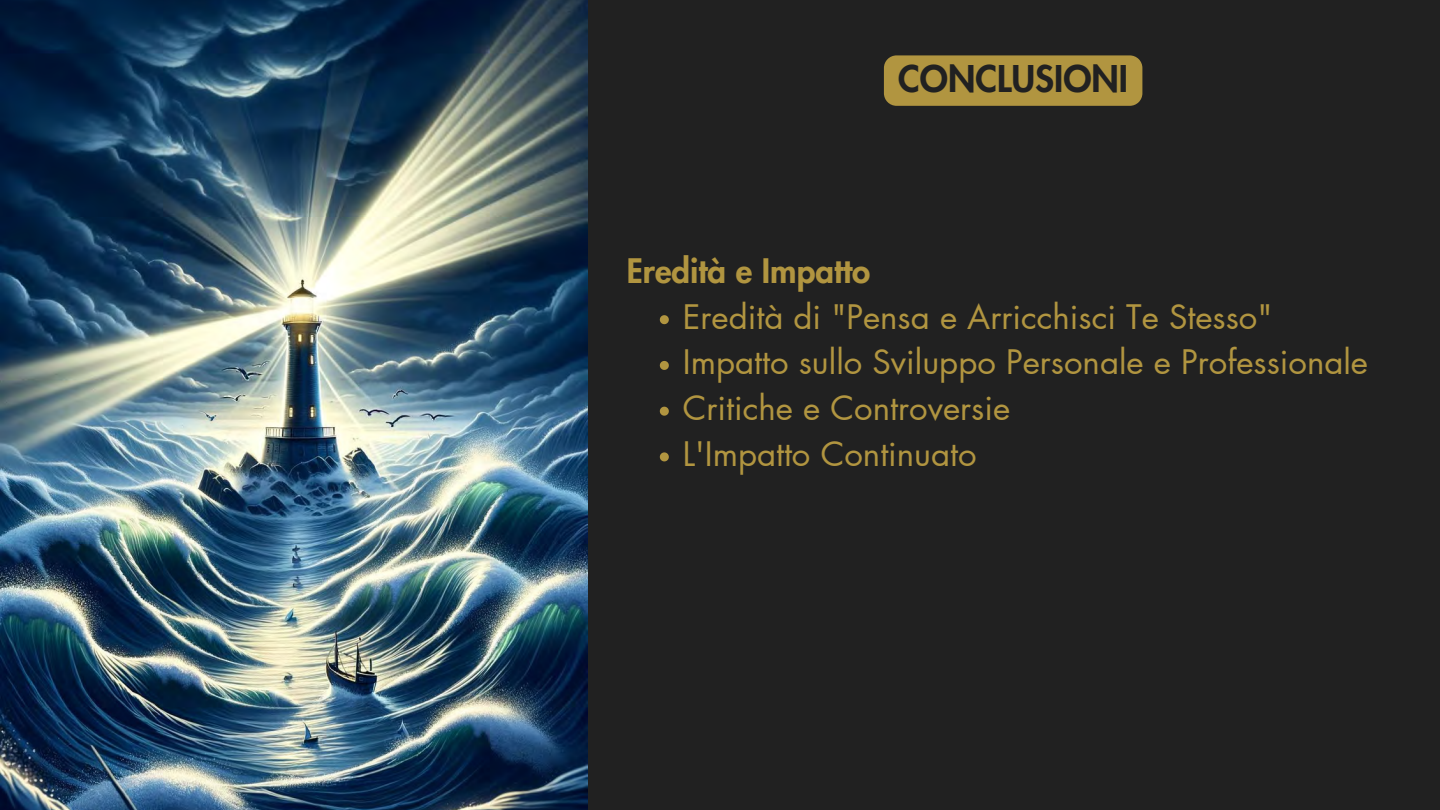
<style>
.page{position:relative;width:1440px;height:810px;background:#212121}
.page>*{position:absolute;margin:0;border:0;box-sizing:border-box;transform-origin:0 0}
.t1{font:800 36px "Futura LT Pro";color:#212121}
.t2{font:33px "Futura LT Pro";color:#b19540}
.t3{font:800 33px "Futura LT Pro";color:#b19540}
</style>
<div class="page">
<img style="left:0;top:0;width:588px;height:810px">
<div style="left:884px;top:55px;width:258px;height:51px;background:#b19540"></div>
<svg style="left:660px;top:315px;width:9px;height:9px"></svg>
<svg style="left:660px;top:361px;width:9px;height:9px"></svg>
<svg style="left:660px;top:407px;width:9px;height:9px"></svg>
<svg style="left:660px;top:452px;width:9px;height:9px"></svg>
<h1 class="t1" style="left:898px;top:62px;width:231px">CONCLUSIONI</h1>
<h2 class="t3" style="left:627px;top:256px;width:245px">Eredità e Impatto</h2>
<p class="t2" style="left:683px;top:301px;width:591px">Eredità di "Pensa e Arricchisci Te Stesso"</p>
<p class="t2" style="left:683px;top:347px;width:687px">Impatto sullo Sviluppo Personale e Professionale</p>
<p class="t2" style="left:683px;top:393px;width:329px">Critiche e Controversie</p>
<p class="t2" style="left:683px;top:439px;width:295px">L'Impatto Continuato</p>
</div>
